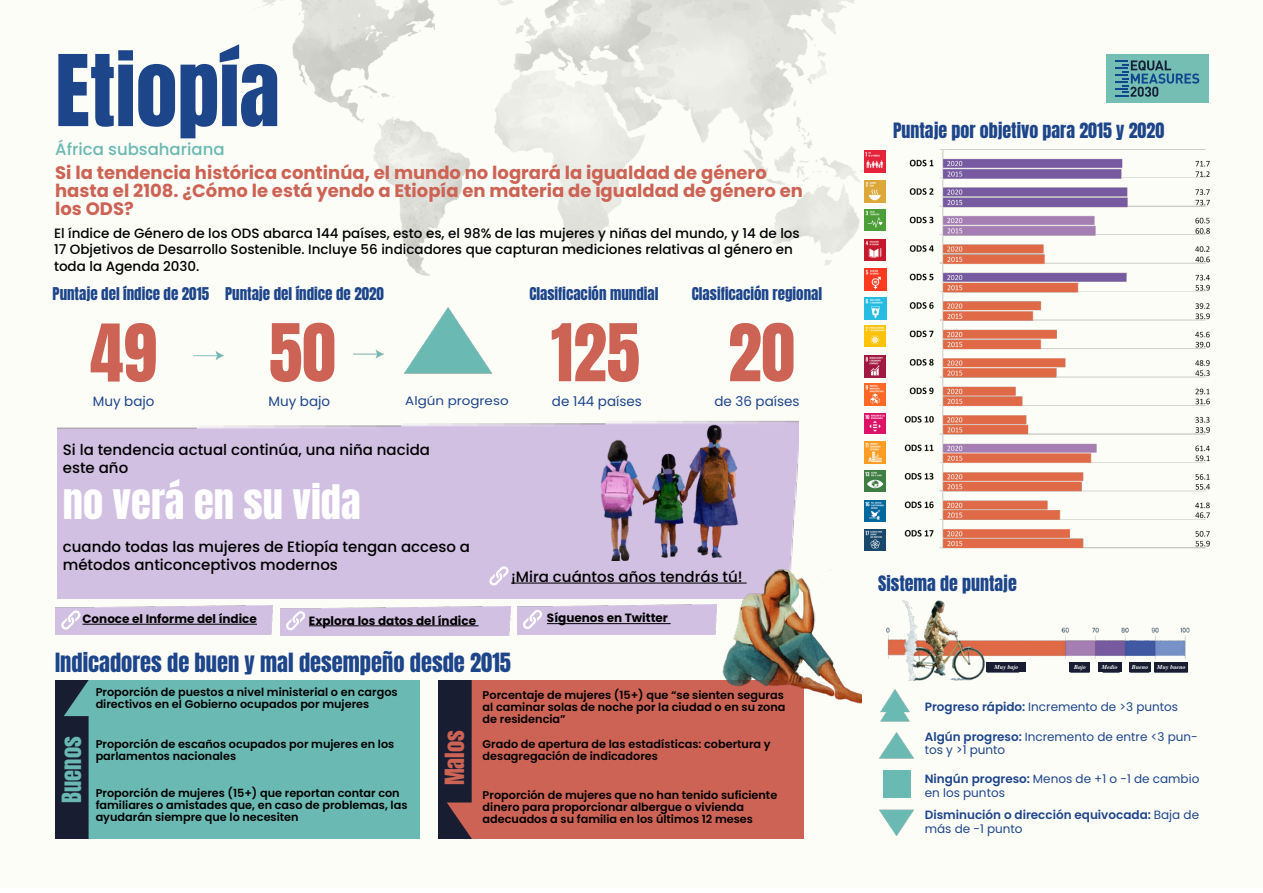
<style>
.page{position:relative;width:1263px;height:893px;background:#fff}
.page>*{position:absolute;margin:0;border:0;box-sizing:border-box;transform-origin:0 0}
.t1{font:84px "Anton";color:#1d458a}
.t2{font:67.5px "Anton";color:#cc6354}
.t3{font:40.5px "Anton";color:#fff}
.t4{font:22.5px "Anton";color:#1d458a}
.t5{font:22.5px "Anton";color:#6ab9b3}
.t6{font:22.5px "Anton";color:#cc6354}
.t7{font:700 18px/18px "Poppins";color:#cc6354}
.t8{font:18px "Anton";color:#1d458a}
.t9{font:500 16.5px "Poppins";color:#6ab9b3}
.t10{font:500 15px/18px "Poppins";color:#000}
.t11{font:15px "Anton";color:#1d458a}
.t12{font:500 13.5px/16.2px "Poppins";color:#000}
.t13{font:13.5px "Poppins";color:#1d458a}
.t14{font:12.15px "Poppins";color:#1d458a;scale:1.11 1}
.t15{font:12px/13.5px "Poppins";color:#1d458a}
.t16{font:700 12px "Poppins";color:#000}
.t17{font:600 12px/13.5px "Poppins";color:#1d458a}
.t18{font:600 11.25px/12px "Poppins";color:#000}
.t19{font:italic 700 6px "Times";color:#fff}
.s1{font-weight:600}
.s2{font-weight:400}
</style>
<div class="page">
<img style="left:55px;top:0;width:1151px;height:839px">
<div style="left:1106px;top:54px;width:103px;height:49px;background:#75beb3"></div>
<svg style="left:1115px;top:60px;width:84px;height:37px"></svg>
<img style="left:56px;top:680px;width:364px;height:159px">
<img style="left:878px;top:594px;width:328px;height:86px">
<img style="left:439px;top:680px;width:364px;height:159px">
<div style="left:57px;top:418px;width:742px;height:180px;background:#d2c0e3"></div>
<img style="left:404px;top:307px;width:87px;height:67px">
<hr style="left:511px;top:583px;width:236px;height:1px;background:#000">
<img style="left:194px;top:341px;width:29px;height:29px">
<img style="left:354px;top:339px;width:30px;height:30px">
<img style="left:56px;top:605px;width:217px;height:30px">
<hr style="left:82px;top:624px;width:175px;height:1px;background:#000">
<svg style="left:61px;top:610px;width:19px;height:20px"></svg>
<img style="left:281px;top:606px;width:229px;height:29px">
<svg style="left:286px;top:611px;width:20px;height:19px"></svg>
<div style="left:518px;top:605px;width:192px;height:29px;background:#d2c0e3"></div>
<hr style="left:547px;top:623px;width:124px;height:1px;background:#000">
<svg style="left:523px;top:610px;width:20px;height:19px"></svg>
<img style="left:533px;top:421px;width:212px;height:139px">
<img style="left:710px;top:566px;width:151px;height:147px">
<img style="left:880px;top:809px;width:33px;height:26px">
<img style="left:878px;top:690px;width:34px;height:38px">
<img style="left:883px;top:770px;width:27px;height:28px">
<img style="left:879px;top:733px;width:34px;height:26px">
<hr style="left:309px;top:625px;width:170px;height:1px;background:#000">
<div style="left:986px;top:663px;width:40px;height:9px;background:#181d32"></div>
<div style="left:1070px;top:663px;width:20px;height:9px;background:#181d32"></div>
<div style="left:1098px;top:663px;width:24px;height:9px;background:#181d32"></div>
<div style="left:1129px;top:663px;width:22px;height:9px;background:#181d32"></div>
<div style="left:1154px;top:663px;width:34px;height:9px;background:#181d32"></div>
<img style="left:899px;top:150px;width:312px;height:419px">
<svg style="left:489px;top:566px;width:20px;height:19px"></svg>
<img style="left:864px;top:150px;width:22px;height:22px">
<img style="left:864px;top:180px;width:22px;height:22px">
<img style="left:864px;top:209px;width:22px;height:22px">
<img style="left:864px;top:239px;width:22px;height:22px">
<img style="left:865px;top:269px;width:21px;height:21px">
<img style="left:865px;top:298px;width:21px;height:21px">
<img style="left:864px;top:325px;width:21px;height:21px">
<img style="left:864px;top:356px;width:22px;height:21px">
<img style="left:864px;top:383px;width:22px;height:22px">
<img style="left:864px;top:413px;width:22px;height:20px">
<img style="left:864px;top:442px;width:22px;height:21px">
<img style="left:864px;top:470px;width:21px;height:21px">
<img style="left:864px;top:501px;width:21px;height:21px">
<img style="left:864px;top:529px;width:21px;height:22px">
<h1 class="t1" style="left:55px;top:48px;width:226px">Etiopía</h1>
<h3 class="t9" style="left:55px;top:139px;width:171px">África subsahariana</h3>
<h3 class="t7" style="left:55px;top:163px;width:749px">Si la tendencia histórica continúa, el mundo no logrará la igualdad de género hasta el 2108. ¿Cómo le está yendo a Etiopía en materia de igualdad de género en los ODS?</h3>
<p class="t12" style="left:54px;top:225px;width:747px">El índice de Género de los ODS abarca 144 países, esto es, el 98% de las mujeres y niñas del mundo, y 14 de los<br>17 Objetivos de Desarrollo Sostenible. Incluye 56 indicadores que capturan mediciones relativas al género en toda la Agenda 2030.</p>
<h3 class="t11" style="left:53px;top:286px;width:158px">Puntaje del índice de 2015</h3>
<h3 class="t11" style="left:225px;top:286px;width:160px">Puntaje del índice de 2020</h3>
<h3 class="t11" style="left:529px;top:286px;width:131px">Clasificación mundial</h3>
<h3 class="t11" style="left:692px;top:286px;width:132px">Clasificación regional</h3>
<h2 class="t2" style="left:90px;top:319px;width:69px">49</h2>
<h2 class="t2" style="left:269px;top:318px;width:68px">50</h2>
<h2 class="t2" style="left:551px;top:318px;width:91px">125</h2>
<h2 class="t2" style="left:728px;top:318px;width:68px">20</h2>
<p class="t13" style="left:93px;top:393px;width:63px">Muy bajo</p>
<p class="t13" style="left:268px;top:393px;width:63px">Muy bajo</p>
<p class="t14" style="left:405px;top:393px;width:95px">Algún progreso</p>
<p class="t13" style="left:552px;top:393px;width:92px">de 144 países</p>
<p class="t13" style="left:714px;top:394px;width:87px">de 36 países</p>
<h3 class="t10" style="left:63px;top:441px;width:369px">Si la tendencia actual continúa, una niña nacida este año</h3>
<h3 class="t3" style="left:63px;top:481px;width:299px">no verá en su vida</h3>
<h3 class="t10" style="left:63px;top:538px;width:409px">cuando todas las mujeres de Etiopía tengan acceso a métodos anticonceptivos modernos</h3>
<h3 class="t10" style="left:511px;top:567px;width:233px">¡Mira cuántos años tendrás tú!</h3>
<p class="t16" style="left:82px;top:612px;width:176px">Conoce el Informe del índice</p>
<p class="t16" style="left:547px;top:611px;width:123px">Síguenos en Twitter</p>
<p class="t16" style="left:309px;top:613px;width:169px">Explora los datos del índice</p>
<h3 class="t4" style="left:55px;top:651px;width:457px">Indicadores de buen y mal desempeño desde 2015</h3>
<h3 class="t5" style="left:60px;top:802px;width:68px;rotate:-90deg">Buenos</h3>
<p class="t18" style="left:96px;top:686px;width:304px">Proporción de puestos a nivel ministerial o en cargos directivos en el Gobierno ocupados por mujeres</p>
<p class="t18" style="left:483px;top:689px;width:304px">Porcentaje de mujeres (15+) que “se sienten seguras al caminar solas de noche por la ciudad o en su zona de residencia”</p>
<p class="t18" style="left:96px;top:738px;width:300px">Proporción de escaños ocupados por mujeres en los parlamentos nacionales</p>
<p class="t18" style="left:483px;top:738px;width:290px">Grado de apertura de las estadísticas: cobertura y desagregación de indicadores</p>
<p class="t18" style="left:96px;top:787px;width:313px">Proporción de mujeres (15+) que reportan contar con familiares o amistades que, en caso de problemas, las ayudarán siempre que lo necesiten</p>
<p class="t18" style="left:483px;top:789px;width:296px">Proporción de mujeres que no han tenido suficiente dinero para proporcionar albergue o vivienda adecuados a su familia en los últimos 12 meses</p>
<h3 class="t6" style="left:443px;top:785px;width:57px;rotate:-90deg">Malos</h3>
<h3 class="t8" style="left:893px;top:121px;width:273px">Puntaje por objetivo para 2015 y 2020</h3>
<h3 class="t8" style="left:878px;top:575px;width:140px">Sistema de puntaje</h3>
<p class="t19" style="left:994px;top:661px;width:25px">Muy bajo</p>
<p class="t19" style="left:1074px;top:661px;width:13px">Bajo</p>
<p class="t19" style="left:1102px;top:661px;width:17px">Medio</p>
<p class="t19" style="left:1132px;top:661px;width:18px">Bueno</p>
<p class="t19" style="left:1157px;top:661px;width:30px">Muy bueno</p>
<p class="t15" style="left:925px;top:700px;width:255px"><span class="s1">Progreso rápido:</span> Incremento de &gt;3 puntos</p>
<p class="t15" style="left:925px;top:730px;width:274px"><span class="s1">Algún progreso:</span> Incremento de entre &lt;3 pun&shy;tos y &gt;1 punto</p>
<p class="t15" style="left:925px;top:772px;width:276px"><span class="s1">Ningún progreso:</span> Menos de +1 o -1 de cambio en los puntos</p>
<p class="t17" style="left:925px;top:808px;width:276px">Disminución o dirección equivocada: <span class="s2">Baja de más de -1 punto</span></p>
</div>
